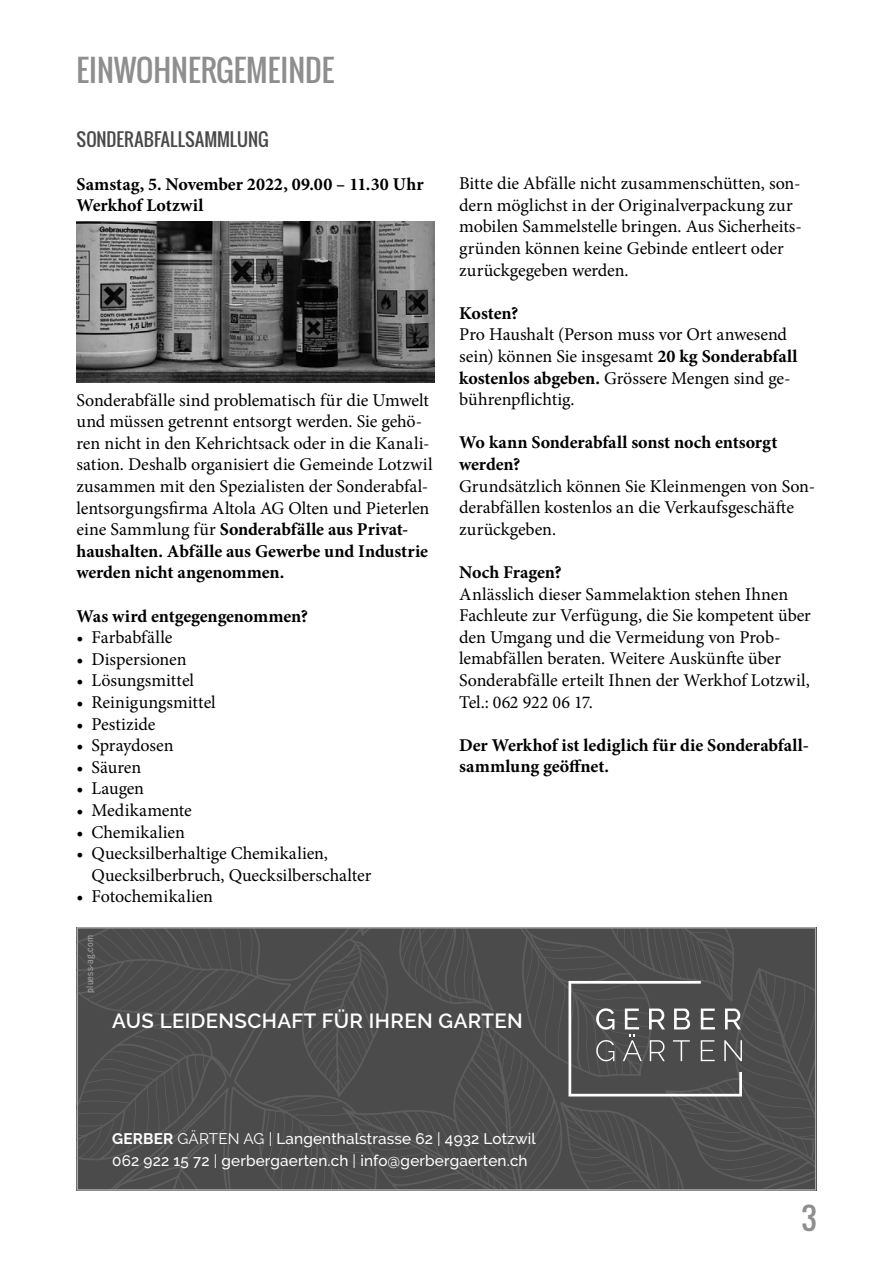
<style>
.page{position:relative;width:893px;height:1263px;background:#fff}
.page>*{position:absolute;margin:0;border:0;box-sizing:border-box;transform-origin:0 0}
.t1{font:30px "Oswald";color:#8e8e8e}
.t2{font:600 20.4px "Raleway";letter-spacing:.02em;color:#fff}
.t3{font:18px/21.6px "Minion Pro";letter-spacing:-.005em;color:#000}
.t4{font:700 18px/21.6px "Minion Pro";letter-spacing:-.005em;color:#000}
.t5{font:18px "Oswald";letter-spacing:.005em;color:#494949}
.t6{font:500 15.3px/22.5px "Raleway";letter-spacing:.01em;color:#fff}
.t7{font:10.2px "Franklin Gothic URW Cond";letter-spacing:.02em;color:#a8a8a8}
.s1{font-weight:700}
.s2{font-weight:400}
</style>
<div class="page">
<svg style="left:80px;top:930px;width:733px;height:258px;background:#4f4f4f"></svg>
<div style="left:77px;top:927px;width:739px;height:264px;border:2px solid #a8a8a8"></div>
<img style="left:77px;top:222px;width:357px;height:161px">
<h1 class="t1" style="left:77px;top:47px;width:259px">EINWOHNERGEMEINDE</h1>
<p class="t5" style="left:77px;top:125px;width:193px">SONDERABFALLSAMMLUNG</p>
<p class="t4" style="left:77px;top:173px;width:349px">Samstag, 5. November 2022, 09.00 – 11.30 Uhr<br>Werkhof Lotzwil</p>
<p class="t3" style="left:77px;top:389px;width:358px">Sonderabfälle sind problematisch für die Umwelt und müssen getrennt entsorgt werden. Sie gehö&shy;ren nicht in den Kehrichtsack oder in die Kanali&shy;sation. Deshalb organisiert die Gemeinde Lotzwil zusammen mit den Spezialisten der Sonderabfal&shy;lentsorgungsfirma Altola AG Olten und Pieterlen eine Sammlung für <span class="s1">Sonderabfälle aus Privat&shy;haushalten. Abfälle aus Gewerbe und Industrie werden nicht angenommen.</span></p>
<p class="t4" style="left:77px;top:605px;width:233px">Was wird entgegengenommen?</p>
<p class="t3" style="left:77px;top:627px;width:97px">• Farbabfälle</p>
<p class="t3" style="left:77px;top:648px;width:111px">• Dispersionen</p>
<p class="t3" style="left:77px;top:670px;width:119px">• Lösungsmittel</p>
<p class="t3" style="left:77px;top:691px;width:141px">• Reinigungsmittel</p>
<p class="t3" style="left:77px;top:713px;width:80px">• Pestizide</p>
<p class="t3" style="left:77px;top:735px;width:99px">• Spraydosen</p>
<p class="t3" style="left:77px;top:756px;width:66px">• Säuren</p>
<p class="t3" style="left:77px;top:778px;width:69px">• Laugen</p>
<p class="t3" style="left:77px;top:799px;width:117px">• Medikamente</p>
<p class="t3" style="left:77px;top:821px;width:110px">• Chemikalien</p>
<p class="t3" style="left:92px;top:843px;width:281px;text-indent:-15px">• Quecksilberhaltige Chemikalien,<br>Quecksilberbruch, Quecksilberschalter</p>
<p class="t3" style="left:77px;top:886px;width:138px">• Fotochemikalien</p>
<p class="t7" style="left:83px;top:993px;width:59px;rotate:-90deg">pluess-ag.com</p>
<p class="t3" style="left:459px;top:173px;width:344px">Bitte die Abfälle nicht zusammenschütten, son&shy;dern möglichst in der Originalverpackung zur mobilen Sammelstelle bringen. Aus Sicherheits&shy;gründen können keine Gebinde entleert oder zurückgegeben werden.</p>
<p class="t4" style="left:459px;top:302px;width:61px">Kosten?</p>
<p class="t3" style="left:459px;top:324px;width:340px">Pro Haushalt (Person muss vor Ort anwesend sein) können Sie insgesamt <span class="s1">20 kg Sonderabfall kostenlos abgeben.</span> Grössere Mengen sind ge&shy;bührenpflichtig.</p>
<p class="t4" style="left:459px;top:432px;width:320px">Wo kann Sonderabfall sonst noch entsorgt werden?</p>
<p class="t3" style="left:459px;top:475px;width:357px">Grundsätzlich können Sie Kleinmengen von Son&shy;derabfällen kostenlos an die Verkaufsgeschäfte zurückgeben.</p>
<p class="t4" style="left:459px;top:561px;width:104px">Noch Fragen?</p>
<p class="t3" style="left:459px;top:583px;width:353px">Anlässlich dieser Sammelaktion stehen Ihnen Fachleute zur Verfügung, die Sie kompetent über den Umgang und die Vermeidung von Prob&shy;lemabfällen beraten. Weitere Auskünfte über Sonderabfälle erteilt Ihnen der Werkhof Lotzwil, Tel.: 062 922 06 17.</p>
<p class="t4" style="left:459px;top:734px;width:351px">Der Werkhof ist lediglich für die Sonderabfall&shy;sammlung geöffnet.</p>
<p class="t2" style="left:112px;top:1009px;width:412px">AUS LEIDENSCHAFT FÜR IHREN GARTEN</p>
<p class="t6" style="left:112px;top:1127px;width:425px"><span class="s1">GERBER</span> <span class="s2">GÄRTEN AG |</span> Langenthalstrasse 62 <span class="s2">|</span> 4932 Lotzwil<br>062 922 15 72 <span class="s2">|</span> gerbergaerten.ch <span class="s2">|</span> info@gerbergaerten.ch</p>
<h1 class="t1" style="left:801px;top:1195px;width:17px">3</h1>
</div>
